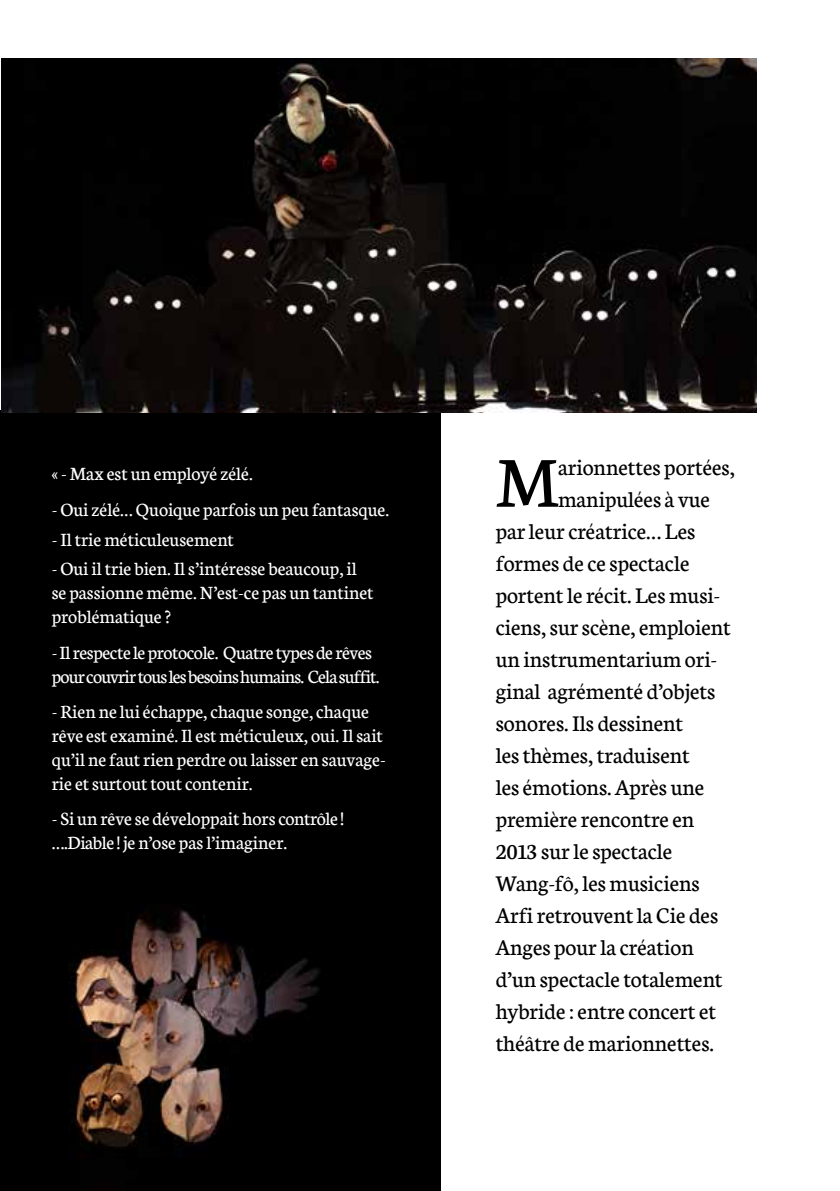
<style>
.page{position:relative;width:840px;height:1191px;background:#fff}
.page>*{position:absolute;margin:0;border:0;box-sizing:border-box;transform-origin:0 0}
.t1{font:76.6px "Neuton";color:#000}
.t2{font:24px "Neuton";color:#000}
.t3{font:20px/24px "Neuton";color:#fff}
.t4{font:20px/24px "Neuton";letter-spacing:-.04em;color:#fff}
</style>
<div class="page">
<div style="left:0;top:410px;width:440px;height:679px;background:#000"></div>
<img style="left:0;top:910px;width:440px;height:281px">
<img style="left:1px;top:58px;width:754px;height:354px">
<p class="t3" style="left:52px;top:461px;width:202px">« - Max est un employé zélé.</p>
<p class="t3" style="left:52px;top:497px;width:339px">- Oui zélé… Quoique parfois un peu fantasque.</p>
<p class="t3" style="left:52px;top:526px;width:184px">- Il trie méticuleusement</p>
<p class="t3" style="left:52px;top:556px;width:323px">- Oui il trie bien. Il s’intéresse beaucoup, il se passionne même. N’est-ce pas un tantinet problématique ?</p>
<p class="t4" style="left:52px;top:639px;width:329px">- Il respecte le protocole. Quatre types de rêves pour couvrir tous les besoins humains. Cela suffit.</p>
<p class="t3" style="left:52px;top:699px;width:335px">- Rien ne lui échappe, chaque songe, chaque rêve est examiné. Il est méticuleux, oui. Il sait qu’il ne faut rien perdre ou laisser en sauvage&shy;rie et surtout tout contenir.</p>
<p class="t3" style="left:52px;top:806px;width:294px">- Si un rêve se développait hors contrôle ! ….Diable! je n’ose pas l’imaginer.</p>
<h1 class="t1" style="left:495px;top:437px;width:65px">M</h1>
<p class="t2" style="left:557px;top:453px;width:178px">arionnettes portées,</p>
<p class="t2" style="left:557px;top:485px;width:153px">manipulées à vue</p>
<p class="t2" style="left:495px;top:517px;width:201px">par leur créatrice… Les</p>
<p class="t2" style="left:495px;top:549px;width:195px">formes de ce spectacle</p>
<p class="t2" style="left:495px;top:581px;width:226px">portent le récit. Les musi-</p>
<p class="t2" style="left:495px;top:613px;width:236px">ciens, sur scène, emploient</p>
<p class="t2" style="left:495px;top:645px;width:223px">un instrumentarium ori-</p>
<p class="t2" style="left:495px;top:677px;width:221px">ginal agrémenté d’objets</p>
<p class="t2" style="left:495px;top:709px;width:189px">sonores. Ils dessinent</p>
<p class="t2" style="left:495px;top:741px;width:195px">les thèmes, traduisent</p>
<p class="t2" style="left:495px;top:773px;width:210px">les émotions. Après une</p>
<p class="t2" style="left:495px;top:805px;width:200px">première rencontre en</p>
<p class="t2" style="left:495px;top:837px;width:178px">2013 sur le spectacle</p>
<p class="t2" style="left:495px;top:869px;width:205px">Wang-fô, les musiciens</p>
<p class="t2" style="left:495px;top:901px;width:224px">Arfi retrouvent la Cie des</p>
<p class="t2" style="left:495px;top:933px;width:199px">Anges pour la création</p>
<p class="t2" style="left:495px;top:965px;width:228px">d’un spectacle totalement</p>
<p class="t2" style="left:495px;top:997px;width:222px">hybride: entre concert et</p>
<p class="t2" style="left:495px;top:1029px;width:220px">théâtre de marionnettes.</p>
</div>
